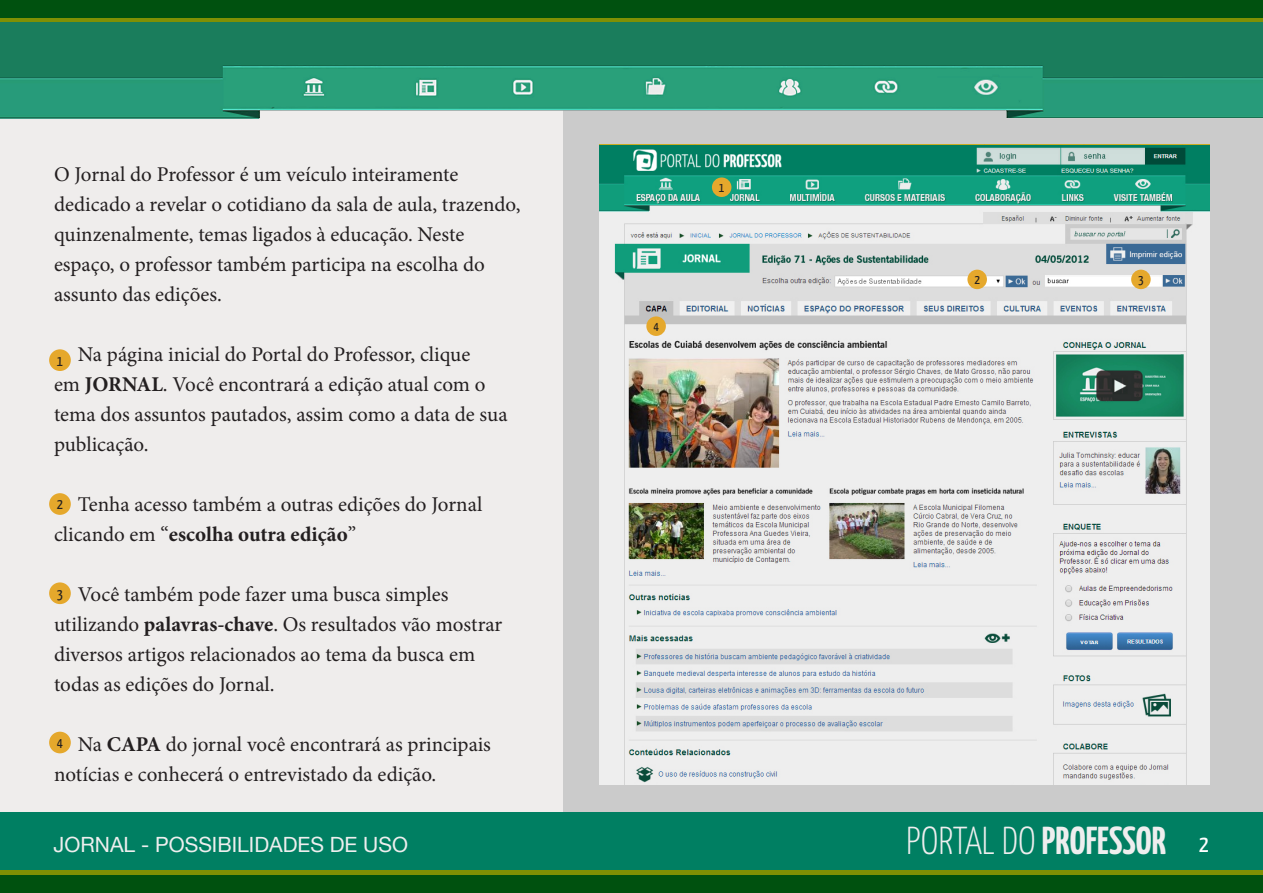
<style>
.page{position:relative;width:1263px;height:893px;background:#efedec}
.page>*{position:absolute;margin:0;border:0;box-sizing:border-box;transform-origin:0 0}
.t1{font:700 39px "Kaffeesatz";color:#eee}
.t2{font:21px/30px "Minion Pro";color:#231f20}
.t3{font:21px "Helvetica Neue";color:#eee}
.t4{font:14.85px "Kaffeesatz";color:#231f20}
.t5{font:13.35px "Kaffeesatz";color:#231f20}
.s1{font-weight:700}
.s2{font-weight:300}
.s3{font-weight:400;font-size:24px;color:#fff}
</style>
<div class="page">
<div style="left:0;top:0;width:1263px;height:44px;background:#00510f"></div>
<svg style="left:0;top:19px;width:1263px;height:4px;background:#658b1a"></svg>
<div style="left:0;top:849px;width:1263px;height:44px;background:#00510f"></div>
<div style="left:0;top:812px;width:1263px;height:60px;background:#007f62"></div>
<hr style="left:0;top:870px;width:1263px;height:4px;background:#7f9004">
<div style="left:564px;top:100px;width:699px;height:712px;background:#cbcbcb"></div>
<div style="left:49px;top:349px;width:22px;height:22px;background:#e5a82c;border-radius:50%"></div>
<div style="left:49px;top:582px;width:22px;height:22px;background:#e5a82c;border-radius:50%"></div>
<img style="left:600px;top:145px;width:610px;height:639px">
<div style="left:49px;top:732px;width:22px;height:21px;background:#e5a82c;border-radius:50%"></div>
<div style="left:712px;top:177px;width:19px;height:20px;background:#e5a82c;border-radius:50%"></div>
<div style="left:967px;top:270px;width:20px;height:19px;background:#e5a82c;border-radius:50%"></div>
<div style="left:1131px;top:270px;width:20px;height:19px;background:#e5a82c;border-radius:50%"></div>
<div style="left:49px;top:493px;width:22px;height:22px;background:#e5a82c;border-radius:50%"></div>
<div style="left:646px;top:316px;width:20px;height:20px;background:#e5a82c;border-radius:50%"></div>
<img style="left:0;top:23px;width:1263px;height:97px">
<p class="t2" style="left:54px;top:159px;width:468px">O Jornal do Professor é um veículo inteiramente dedicado a revelar o cotidiano da sala de aula, trazendo, quinzenalmente, temas ligados à educação. Neste espaço, o professor também participa na escolha do assunto das edições.</p>
<p class="t2" style="left:54px;top:339px;width:455px;text-indent:24px">Na página inicial do Portal do Professor, clique<br>em <span class="s1">JORNAL</span>. Você encontrará a edição atual com o tema dos assuntos pautados, assim como a data de sua publicação.</p>
<p class="t4" style="left:57px;top:351px;width:8px">1</p>
<p class="t2" style="left:54px;top:489px;width:430px;text-indent:24px">Tenha acesso também a outras edições do Jornal clicando em “<span class="s1">escolha outra edição</span>”</p>
<p class="t4" style="left:57px;top:495px;width:8px">2</p>
<p class="t2" style="left:54px;top:579px;width:450px;text-indent:24px">Você também pode fazer uma busca simples utilizando <span class="s1">palavras-chave</span>. Os resultados vão mostrar diversos artigos relacionados ao tema da busca em todas as edições do Jornal.</p>
<p class="t4" style="left:57px;top:584px;width:8px">3</p>
<p class="t2" style="left:54px;top:729px;width:438px;text-indent:24px">Na <span class="s1">CAPA</span> do jornal você encontrará as principais notícias e conhecerá o entrevistado da edição.</p>
<p class="t4" style="left:57px;top:734px;width:8px">4</p>
<p class="t5" style="left:653px;top:318px;width:7px">4</p>
<p class="t5" style="left:719px;top:179px;width:7px">1</p>
<p class="t5" style="left:974px;top:272px;width:7px">2</p>
<p class="t5" style="left:1138px;top:272px;width:7px">3</p>
<p class="t3" style="left:54px;top:830px;width:356px">JORNAL - POSSIBILIDADES DE USO</p>
<h1 class="t1" style="left:906px;top:816px;width:304px"><span class="s2">PORTAL DO</span> PROFESSOR <span class="s3">2</span></h1>
</div>
